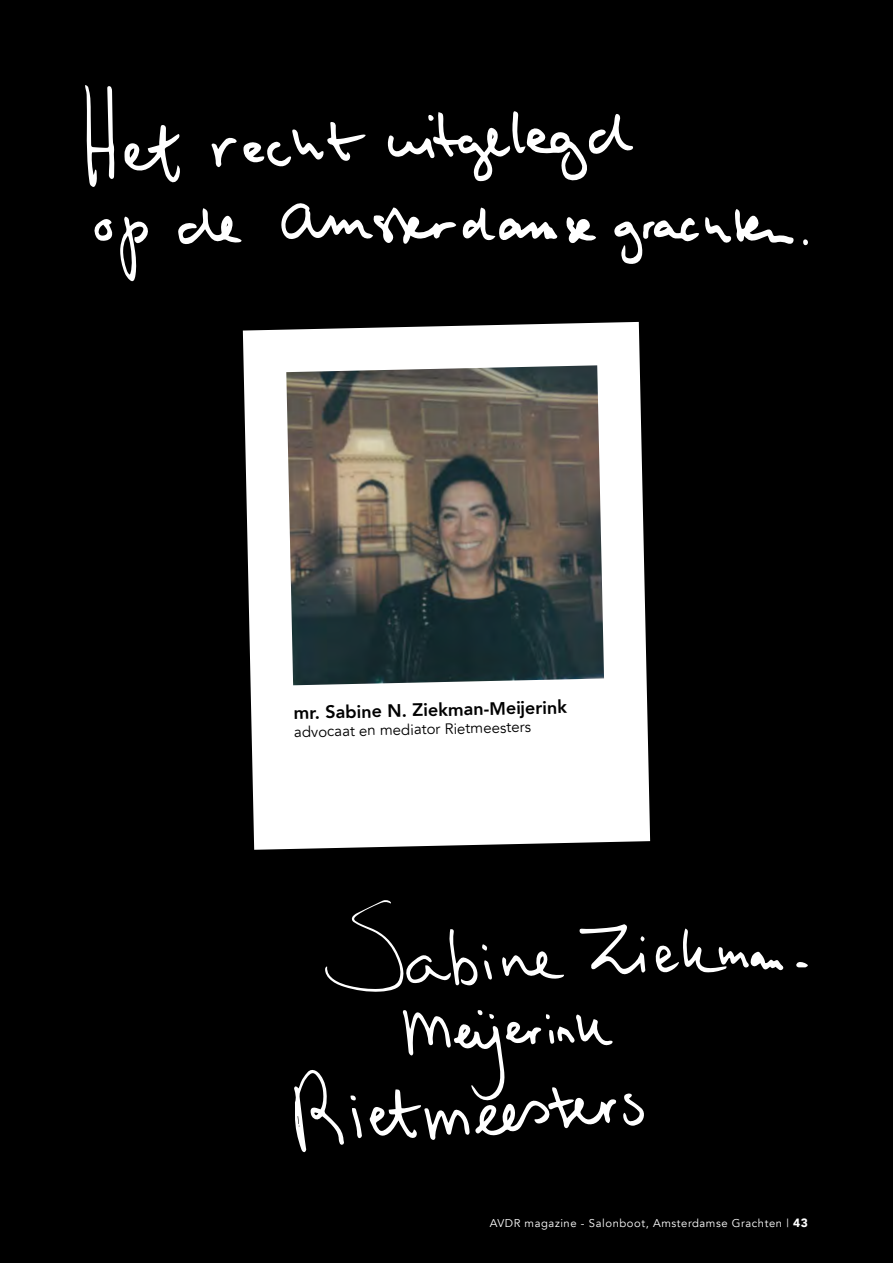
<style>
.page{position:relative;width:893px;height:1263px;background:#000}
.page>*{position:absolute;margin:0;border:0;box-sizing:border-box;transform-origin:0 0}
.t1{font:800 18px "Avenir";color:#000}
.t2{font:15px "Avenir";color:#000}
.t3{font:11.25px "Avenir";letter-spacing:.05em;color:#fff}
.s1{font-weight:900;font-size:12px}
</style>
<div class="page">
<svg style="left:243px;top:322px;width:407px;height:528px;background:#eaeaea"></svg>
<img style="left:286px;top:365px;width:318px;height:320px">
<svg style="left:85px;top:85px;width:30px;height:102px"></svg>
<svg style="left:281px;top:203px;width:175px;height:41px"></svg>
<svg style="left:124px;top:125px;width:56px;height:58px"></svg>
<svg style="left:178px;top:208px;width:64px;height:36px"></svg>
<svg style="left:120px;top:217px;width:28px;height:65px"></svg>
<svg style="left:566px;top:217px;width:30px;height:27px"></svg>
<svg style="left:463px;top:208px;width:95px;height:33px"></svg>
<svg style="left:211px;top:137px;width:26px;height:30px"></svg>
<svg style="left:94px;top:219px;width:19px;height:22px"></svg>
<svg style="left:243px;top:122px;width:123px;height:45px"></svg>
<svg style="left:705px;top:209px;width:89px;height:35px"></svg>
<svg style="left:614px;top:218px;width:85px;height:46px"></svg>
<svg style="left:387px;top:111px;width:246px;height:71px"></svg>
<svg style="left:803px;top:239px;width:5px;height:6px"></svg>
<svg style="left:294px;top:1070px;width:50px;height:82px"></svg>
<svg style="left:502px;top:951px;width:62px;height:28px"></svg>
<svg style="left:655px;top:928px;width:129px;height:45px"></svg>
<svg style="left:623px;top:1093px;width:21px;height:33px"></svg>
<svg style="left:352px;top:1108px;width:10px;height:30px"></svg>
<svg style="left:796px;top:962px;width:12px;height:5px"></svg>
<svg style="left:325px;top:900px;width:167px;height:92px"></svg>
<svg style="left:350px;top:1095px;width:6px;height:5px"></svg>
<svg style="left:369px;top:1010px;width:247px;height:130px"></svg>
<svg style="left:579px;top:924px;width:66px;height:51px"></svg>
<h1 class="t1" style="left:293px;top:698px;width:275px;rotate:-1deg">mr. Sabine N. Ziekman-Meij erink</h1>
<h2 class="t2" style="left:294px;top:722px;width:238px;rotate:-1deg">advocaat en mediator Rietmeesters</h2>
<p class="t3" style="left:490px;top:1216px;width:320px">AVDR magazine - Salonboot, Amsterdamse Grachten | <span class="s1">43</span></p>
</div>
